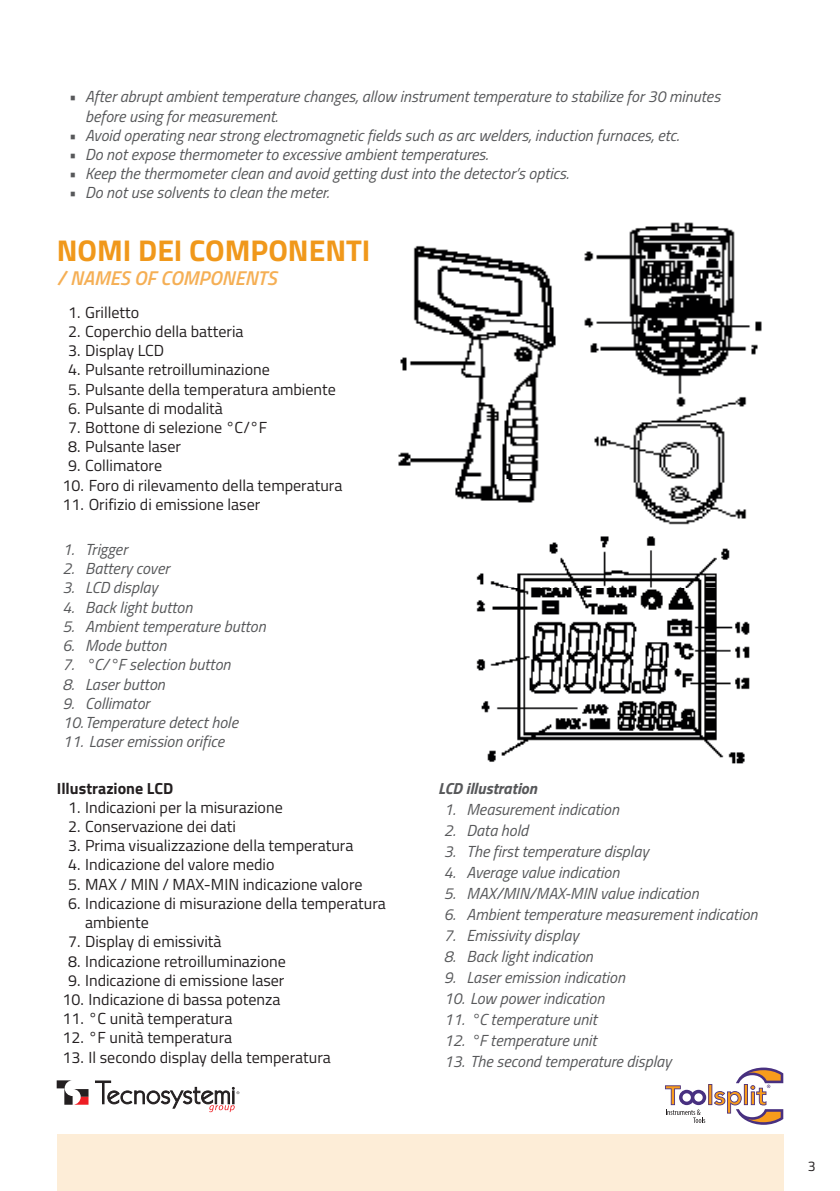
<style>
.page{position:relative;width:840px;height:1191px;background:#fff}
.page>*{position:absolute;margin:0;border:0;box-sizing:border-box;transform-origin:0 0}
.t1{font:700 30px "Titillium Web";color:#f0981b}
.t2{font:italic 600 20px "Titillium Web";color:#f5af55}
.t3{font:italic 16px/19.2px "Titillium Web";color:#57585a}
.t4{font:16px/19.2px "Titillium Web";color:#231f20}
.t5{font:700 16px "Titillium Web";color:#231f20}
.t6{font:italic 700 16px "Titillium Web";color:#57585a}
.t7{font:14px "Titillium Web";color:#231f20}
</style>
<div class="page">
<svg style="left:57px;top:1080px;width:31px;height:24px"></svg>
<svg style="left:95px;top:1080px;width:144px;height:32px"></svg>
<svg style="left:708px;top:1084px;width:4px;height:21px"></svg>
<svg style="left:714px;top:1067px;width:68px;height:57px"></svg>
<svg style="left:665px;top:1085px;width:40px;height:38px"></svg>
<div style="left:57px;top:1134px;width:725px;height:57px;background:#fdedd7"></div>
<img style="left:398px;top:222px;width:364px;height:303px">
<img style="left:476px;top:536px;width:274px;height:228px">
<p class="t3" style="left:85px;top:86px;width:636px;text-indent:-17px">• After abrupt ambient temperature changes, allow instrument temperature to stabilize for 30 minutes before using for measurement.</p>
<p class="t3" style="left:68px;top:125px;width:612px">• Avoid operating near strong electromagnetic fields such as arc welders, induction furnaces, etc.</p>
<p class="t3" style="left:68px;top:144px;width:421px">• Do not expose thermometer to excessive ambient temperatures.</p>
<p class="t3" style="left:68px;top:163px;width:502px">• Keep the thermometer clean and avoid getting dust into the detector’s optics.</p>
<p class="t3" style="left:68px;top:182px;width:262px">• Do not use solvents to clean the meter.</p>
<h1 class="t1" style="left:57px;top:227px;width:315px">NOMI DEI COMPONENTI</h1>
<p class="t2" style="left:57px;top:262px;width:221px">/ NAMES OF COMPONENTS</p>
<p class="t4" style="left:68px;top:302px;width:73px">1. Grilletto</p>
<p class="t4" style="left:68px;top:321px;width:177px">2. Coperchio della batteria</p>
<p class="t4" style="left:68px;top:340px;width:98px">3. Display LCD</p>
<p class="t4" style="left:68px;top:359px;width:203px">4. Pulsante retroilluminazione</p>
<p class="t4" style="left:68px;top:378px;width:269px">5. Pulsante della temperatura ambiente</p>
<p class="t4" style="left:68px;top:398px;width:156px">6. Pulsante di modalità</p>
<p class="t4" style="left:68px;top:417px;width:200px">7. Bottone di selezione °C/°F</p>
<p class="t4" style="left:68px;top:436px;width:114px">8. Pulsante laser</p>
<p class="t4" style="left:68px;top:455px;width:95px">9. Collimatore</p>
<p class="t4" style="left:62px;top:474px;width:281px">10. Foro di rilevamento della temperatura</p>
<p class="t4" style="left:62px;top:494px;width:199px">11. Orifizio di emissione laser</p>
<p class="t3" style="left:62px;top:539px;width:66px">1. Trigger</p>
<p class="t3" style="left:62px;top:558px;width:108px">2. Battery cover</p>
<p class="t3" style="left:62px;top:577px;width:97px">3. LCD display</p>
<p class="t3" style="left:62px;top:596px;width:131px">4. Back light button</p>
<p class="t3" style="left:62px;top:616px;width:205px">5. Ambient temperature button</p>
<p class="t3" style="left:62px;top:635px;width:105px">6. Mode button</p>
<p class="t3" style="left:62px;top:654px;width:169px">7. °C/°F selection button</p>
<p class="t3" style="left:62px;top:673px;width:104px">8. Laser button</p>
<p class="t3" style="left:62px;top:692px;width:89px">9. Collimator</p>
<p class="t3" style="left:62px;top:712px;width:177px">10. Temperature detect hole</p>
<p class="t3" style="left:62px;top:731px;width:163px">11. Laser emission orifice</p>
<p class="t5" style="left:57px;top:776px;width:118px">Illustrazione LCD</p>
<p class="t4" style="left:68px;top:797px;width:216px">1. Indicazioni per la misurazione</p>
<p class="t4" style="left:68px;top:816px;width:169px">2. Conservazione dei dati</p>
<p class="t4" style="left:68px;top:835px;width:287px">3. Prima visualizzazione della temperatura</p>
<p class="t4" style="left:68px;top:854px;width:208px">4. Indicazione del valore medio</p>
<p class="t4" style="left:68px;top:873px;width:296px">5. MAX / MIN / MAX-MIN indicazione valore</p>
<p class="t4" style="left:85px;top:893px;width:302px;text-indent:-17px">6. Indicazione di misurazione della temperatura ambiente</p>
<p class="t4" style="left:68px;top:931px;width:155px">7. Display di emissività</p>
<p class="t4" style="left:68px;top:950px;width:219px">8. Indicazione retroilluminazione</p>
<p class="t4" style="left:68px;top:969px;width:218px">9. Indicazione di emissione laser</p>
<p class="t4" style="left:62px;top:989px;width:219px">10. Indicazione di bassa potenza</p>
<p class="t4" style="left:62px;top:1008px;width:171px">11. °C unità temperatura</p>
<p class="t4" style="left:62px;top:1027px;width:171px">12. °F unità temperatura</p>
<p class="t4" style="left:62px;top:1046px;width:270px">13. Il secondo display della temperatura</p>
<p class="t6" style="left:438px;top:775px;width:100px">LCD illustration</p>
<p class="t3" style="left:443px;top:798px;width:177px">1. Measurement indication</p>
<p class="t3" style="left:443px;top:819px;width:86px">2. Data hold</p>
<p class="t3" style="left:443px;top:840px;width:206px">3. The first temperature display</p>
<p class="t3" style="left:443px;top:861px;width:177px">4. Average value indication</p>
<p class="t3" style="left:443px;top:882px;width:256px">5. MAX/MIN/MAX-MIN value indication</p>
<p class="t3" style="left:443px;top:903px;width:315px">6. Ambient temperature measurement indication</p>
<p class="t3" style="left:443px;top:924px;width:136px">7. Emissivity display</p>
<p class="t3" style="left:443px;top:945px;width:150px">8. Back light indication</p>
<p class="t3" style="left:443px;top:966px;width:182px">9. Laser emission indication</p>
<p class="t3" style="left:443px;top:987px;width:162px">10. Low power indication</p>
<p class="t3" style="left:443px;top:1008px;width:154px">11. °C temperature unit</p>
<p class="t3" style="left:443px;top:1029px;width:154px">12. °F temperature unit</p>
<p class="t3" style="left:443px;top:1050px;width:229px">13. The second temperature display</p>
<p class="t7" style="left:807px;top:1156px;width:9px">3</p>
</div>
